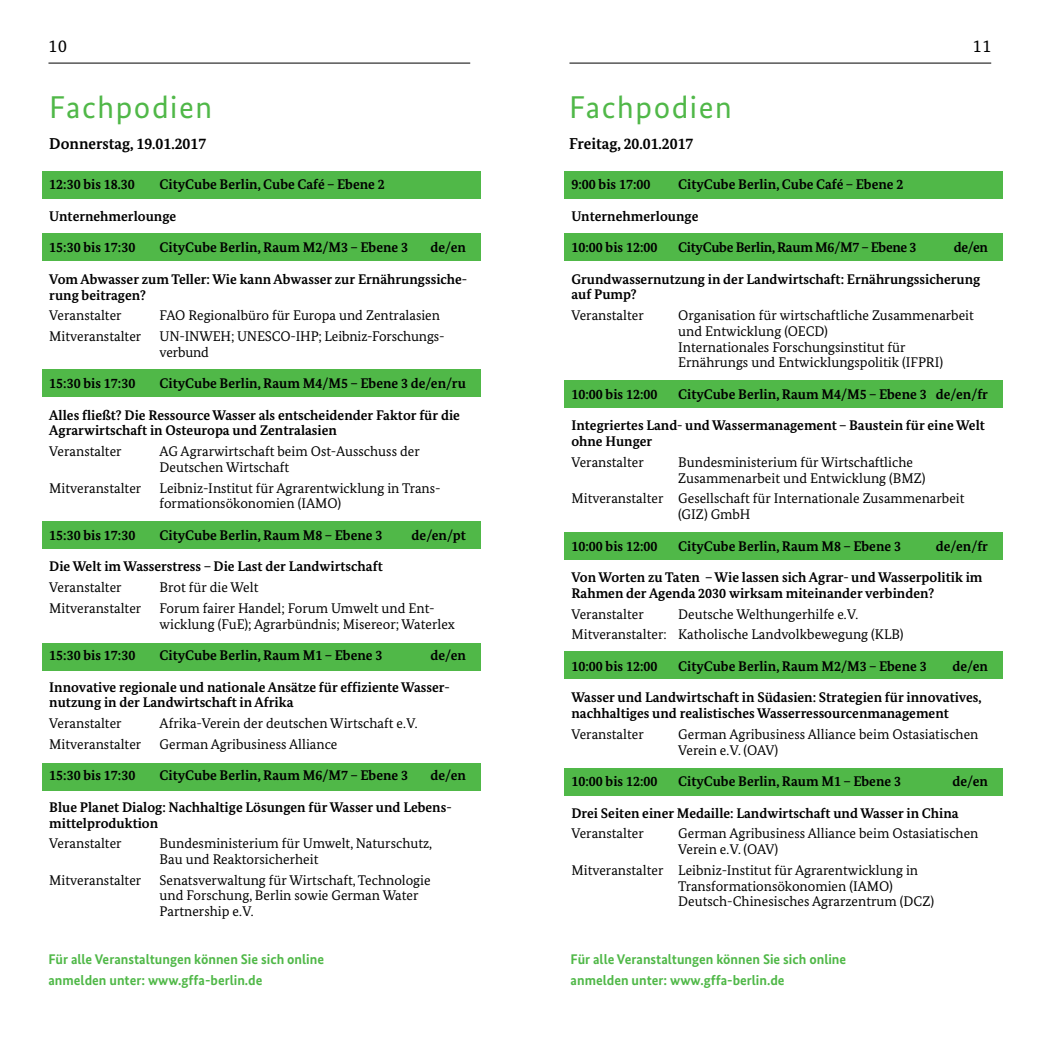
<style>
.page{position:relative;width:1042px;height:1042px;background:#fff}
.page>*{position:absolute;margin:0;border:0;box-sizing:border-box;transform-origin:0 0}
.t1{font:31.5px "Bundes Sans";letter-spacing:.05em;color:#50b848}
.t2{font:17.5px "Bundes Serif";color:#000}
.t3{font:700 15.75px "Bundes Serif";color:#000}
.t4{font:700 14px/15.8px "Bundes Serif";color:#000}
.t5{font:14px/15.8px "Bundes Serif";color:#000}
.t6{font:700 14px/21px "Bundes Sans";color:#50b848}
.t7{font:700 14px "Bundes Serif";letter-spacing:-.02em;color:#000}
</style>
<div class="page">
<hr style="left:48px;top:63px;width:422px;height:1px;background:#000">
<hr style="left:569px;top:63px;width:422px;height:1px;background:#000">
<div style="left:42px;top:171px;width:438px;height:27px;background:#50b848"></div>
<div style="left:564px;top:171px;width:438px;height:27px;background:#50b848"></div>
<div style="left:42px;top:234px;width:438px;height:27px;background:#50b848"></div>
<div style="left:42px;top:370px;width:438px;height:27px;background:#50b848"></div>
<div style="left:564px;top:233px;width:438px;height:28px;background:#50b848"></div>
<div style="left:564px;top:381px;width:438px;height:27px;background:#50b848"></div>
<div style="left:564px;top:533px;width:438px;height:27px;background:#50b848"></div>
<div style="left:564px;top:652px;width:438px;height:27px;background:#50b848"></div>
<div style="left:564px;top:768px;width:438px;height:27px;background:#50b848"></div>
<div style="left:42px;top:763px;width:438px;height:27px;background:#50b848"></div>
<div style="left:42px;top:643px;width:438px;height:27px;background:#50b848"></div>
<div style="left:42px;top:521px;width:438px;height:28px;background:#50b848"></div>
<p class="t2" style="left:48px;top:35px;width:20px">10</p>
<p class="t2" style="left:973px;top:35px;width:20px">11</p>
<h1 class="t1" style="left:49px;top:88px;width:164px">Fachpodien</h1>
<h1 class="t1" style="left:569px;top:88px;width:164px">Fachpodien</h1>
<p class="t3" style="left:49px;top:134px;width:158px">Donnerstag, 19.01.2017</p>
<p class="t3" style="left:569px;top:134px;width:126px">Freitag, 20.01.2017</p>
<p class="t4" style="left:49px;top:176px;width:87px">12:30 bis 18.30</p>
<p class="t4" style="left:160px;top:176px;width:227px">CityCube Berlin, Cube Café – Ebene 2</p>
<p class="t4" style="left:49px;top:208px;width:128px">Unternehmerlounge</p>
<p class="t4" style="left:49px;top:239px;width:88px">15:30 bis 17:30</p>
<p class="t4" style="left:160px;top:239px;width:250px">CityCube Berlin, Raum M2/M3 – Ebene 3</p>
<p class="t4" style="left:430px;top:239px;width:37px">de/en</p>
<p class="t4" style="left:49px;top:271px;width:419px">Vom Abwasser zum Teller: Wie kann Abwasser zur Ernährungssiche&shy;rung beitragen?</p>
<p class="t5" style="left:49px;top:307px;width:74px">Veranstalter</p>
<p class="t5" style="left:160px;top:307px;width:282px">FAO Regionalbüro für Europa und Zentralasien</p>
<p class="t5" style="left:49px;top:328px;width:93px">Mitveranstalter</p>
<p class="t5" style="left:160px;top:328px;width:286px">UN-INWEH; UNESCO-IHP; Leibniz-Forschungs&shy;verbund</p>
<p class="t4" style="left:49px;top:375px;width:88px">15:30 bis 17:30</p>
<p class="t4" style="left:160px;top:375px;width:308px">CityCube Berlin, Raum M4/M5 – Ebene 3 de/en/ru</p>
<p class="t4" style="left:49px;top:407px;width:412px">Alles fließt? Die Ressource Wasser als entscheidender Faktor für die<br>Agrarwirtschaft in Osteuropa und Zentralasien</p>
<p class="t5" style="left:49px;top:443px;width:74px">Veranstalter</p>
<p class="t5" style="left:160px;top:443px;width:262px">AG Agrarwirtschaft beim Ost-Ausschuss der<br>Deutschen Wirtschaft</p>
<p class="t5" style="left:49px;top:480px;width:93px">Mitveranstalter</p>
<p class="t5" style="left:160px;top:480px;width:283px">Leibniz-Institut für Agrarentwicklung in Trans&shy;formationsökonomien (IAMO)</p>
<p class="t4" style="left:49px;top:527px;width:88px">15:30 bis 17:30</p>
<p class="t4" style="left:160px;top:527px;width:224px">CityCube Berlin, Raum M8 – Ebene 3</p>
<p class="t4" style="left:412px;top:527px;width:56px">de/en/pt</p>
<p class="t4" style="left:49px;top:558px;width:335px">Die Welt im Wasserstress – Die Last der Landwirtschaft</p>
<p class="t5" style="left:49px;top:579px;width:74px">Veranstalter</p>
<p class="t5" style="left:160px;top:579px;width:100px">Brot für die Welt</p>
<p class="t5" style="left:49px;top:600px;width:93px">Mitveranstalter</p>
<p class="t5" style="left:160px;top:600px;width:297px">Forum fairer Handel; Forum Umwelt und Ent&shy;wicklung (FuE); Agrarbündnis; Misereor; Waterlex</p>
<p class="t4" style="left:49px;top:647px;width:88px">15:30 bis 17:30</p>
<p class="t4" style="left:160px;top:647px;width:224px">CityCube Berlin, Raum M1 – Ebene 3</p>
<p class="t4" style="left:430px;top:647px;width:37px">de/en</p>
<p class="t4" style="left:49px;top:679px;width:402px">Innovative regionale und nationale Ansätze für effiziente Wasser&shy;nutzung in der Landwirtschaft in Afrika</p>
<p class="t5" style="left:49px;top:715px;width:74px">Veranstalter</p>
<p class="t5" style="left:160px;top:715px;width:259px">Afrika-Verein der deutschen Wirtschaft e.V.</p>
<p class="t5" style="left:49px;top:736px;width:93px">Mitveranstalter</p>
<p class="t5" style="left:160px;top:736px;width:179px">German Agribusiness Alliance</p>
<p class="t4" style="left:49px;top:767px;width:88px">15:30 bis 17:30</p>
<p class="t4" style="left:160px;top:767px;width:250px">CityCube Berlin, Raum M6/M7 – Ebene 3</p>
<p class="t4" style="left:430px;top:767px;width:37px">de/en</p>
<p class="t4" style="left:49px;top:799px;width:404px">Blue Planet Dialog: Nachhaltige Lösungen für Wasser und Lebens&shy;mittelproduktion</p>
<p class="t5" style="left:49px;top:835px;width:74px">Veranstalter</p>
<p class="t5" style="left:160px;top:835px;width:274px">Bundesministerium für Umwelt, Naturschutz,<br>Bau und Reaktorsicherheit</p>
<p class="t5" style="left:49px;top:872px;width:93px">Mitveranstalter</p>
<p class="t5" style="left:160px;top:872px;width:272px">Senatsverwaltung für Wirtschaft, Technologie und Forschung, Berlin sowie German Water<br>Partnership e.V.</p>
<p class="t4" style="left:571px;top:176px;width:81px">9:00 bis 17:00</p>
<p class="t4" style="left:678px;top:176px;width:227px">CityCube Berlin, Cube Café – Ebene 2</p>
<p class="t4" style="left:571px;top:208px;width:128px">Unternehmerlounge</p>
<p class="t4" style="left:571px;top:239px;width:88px">10:00 bis 12:00</p>
<p class="t7" style="left:678px;top:239px;width:240px">CityCube Berlin, Raum M6/M7 – Ebene 3</p>
<p class="t4" style="left:953px;top:239px;width:36px">de/en</p>
<p class="t4" style="left:571px;top:271px;width:410px">Grundwassernutzung in der Landwirtschaft: Ernährungssicherung auf Pump?</p>
<p class="t5" style="left:571px;top:307px;width:74px">Veranstalter</p>
<p class="t5" style="left:678px;top:307px;width:297px">Organisation für wirtschaftliche Zusammenarbeit und Entwicklung (OECD)<br>Internationales Forschungsinstitut für Ernährungs und Entwicklungspolitik (IFPRI)</p>
<p class="t4" style="left:571px;top:386px;width:88px">10:00 bis 12:00</p>
<p class="t4" style="left:678px;top:386px;width:311px">CityCube Berlin, Raum M4/M5 – Ebene 3 de/en/fr</p>
<p class="t4" style="left:571px;top:418px;width:415px">Integriertes Land- und Wassermanagement – Baustein für eine Welt ohne Hunger</p>
<p class="t5" style="left:571px;top:454px;width:74px">Veranstalter</p>
<p class="t5" style="left:678px;top:454px;width:249px">Bundesministerium für Wirtschaftliche<br>Zusammenarbeit und Entwicklung (BMZ)</p>
<p class="t5" style="left:678px;top:490px;width:288px;text-indent:-107px">Mitveranstalter Gesellschaft für Internationale Zusammenarbeit (GIZ) GmbH</p>
<p class="t4" style="left:571px;top:538px;width:88px">10:00 bis 12:00</p>
<p class="t4" style="left:678px;top:538px;width:224px">CityCube Berlin, Raum M8 – Ebene 3</p>
<p class="t4" style="left:936px;top:538px;width:54px">de/en/fr</p>
<p class="t4" style="left:571px;top:569px;width:413px">Von Worten zu Taten – Wie lassen sich Agrar- und Wasserpolitik im<br>Rahmen der Agenda 2030 wirksam miteinander verbinden?</p>
<p class="t5" style="left:571px;top:606px;width:74px">Veranstalter</p>
<p class="t5" style="left:571px;top:603px;width:334px;line-height:20.7px;text-indent:107px">Deutsche Welthungerhilfe e.V.<br>Mitveranstalter: Katholische Landvolkbewegung (KLB)</p>
<p class="t4" style="left:571px;top:658px;width:88px">10:00 bis 12:00</p>
<p class="t4" style="left:678px;top:658px;width:250px">CityCube Berlin, Raum M2/M3 – Ebene 3</p>
<p class="t4" style="left:952px;top:658px;width:37px">de/en</p>
<p class="t4" style="left:571px;top:689px;width:412px">Wasser und Landwirtschaft in Südasien: Strategien für innovatives, nachhaltiges und realistisches Wasserressourcenmanagement</p>
<p class="t5" style="left:571px;top:726px;width:74px">Veranstalter</p>
<p class="t5" style="left:678px;top:726px;width:302px">German Agribusiness Alliance beim Ostasiatischen<br>Verein e.V. (OAV)</p>
<p class="t4" style="left:571px;top:773px;width:88px">10:00 bis 12:00</p>
<p class="t4" style="left:678px;top:773px;width:224px">CityCube Berlin, Raum M1 – Ebene 3</p>
<p class="t4" style="left:952px;top:773px;width:37px">de/en</p>
<p class="t4" style="left:571px;top:805px;width:389px">Drei Seiten einer Medaille: Landwirtschaft und Wasser in China</p>
<p class="t5" style="left:571px;top:825px;width:74px">Veranstalter</p>
<p class="t5" style="left:678px;top:825px;width:302px">German Agribusiness Alliance beim Ostasiatischen<br>Verein e.V. (OAV)</p>
<p class="t5" style="left:678px;top:862px;width:257px;text-indent:-107px">Mitveranstalter Leibniz-Institut für Agrarentwicklung in<br>Transformationsökonomien (IAMO)<br>Deutsch-Chinesisches Agrarzentrum (DCZ)</p>
<p class="t6" style="left:48px;top:949px;width:277px">Für alle Veranstaltungen können Sie sich online anmelden unter: www.gffa-berlin.de</p>
<p class="t6" style="left:570px;top:949px;width:277px">Für alle Veranstaltungen können Sie sich online anmelden unter: www.gffa-berlin.de</p>
</div>
